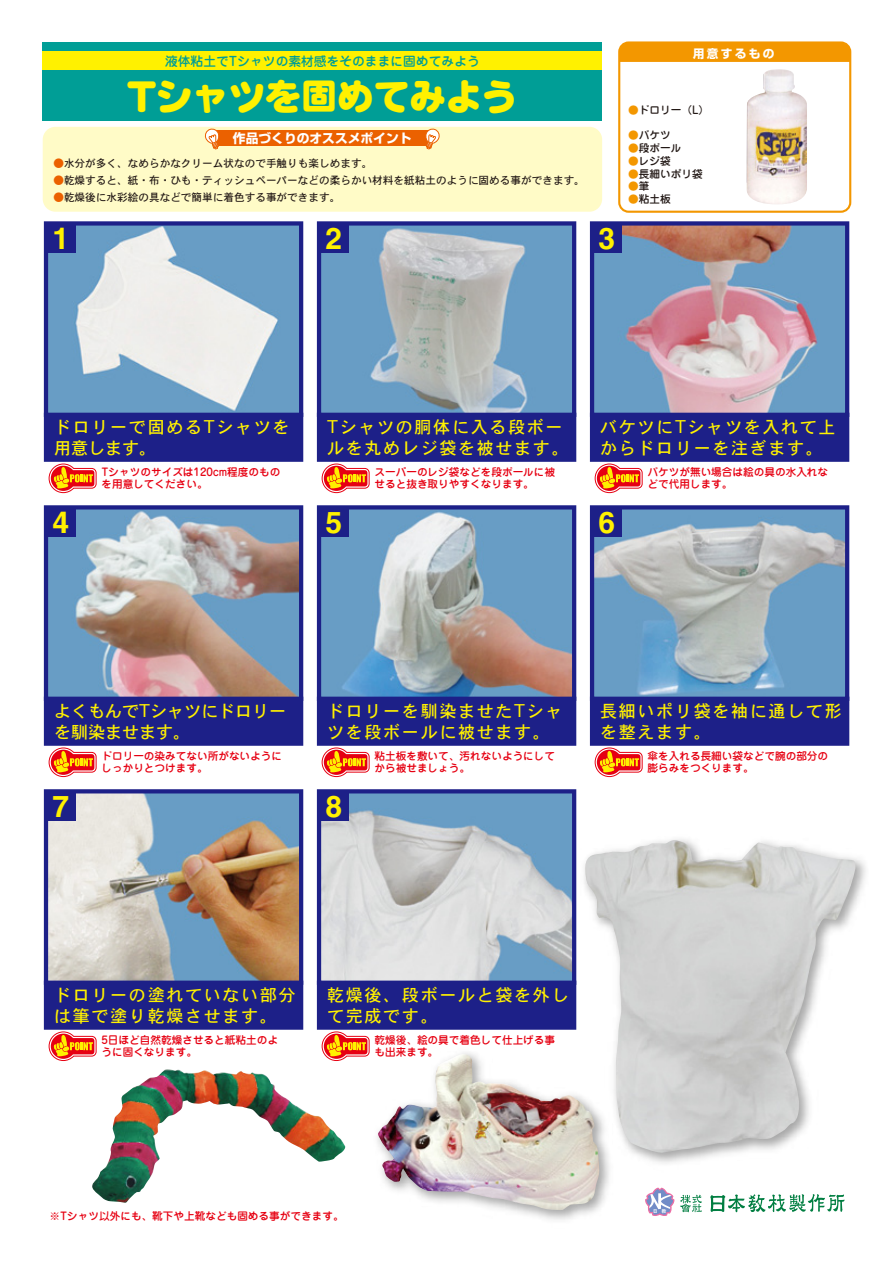
<style>
.page{position:relative;width:893px;height:1263px;background:#fff}
.page>*{position:absolute;margin:0;border:0;box-sizing:border-box;transform-origin:0 0}
.t1{font:36.15px "NIS R10";color:#fff100}
.t2{font:30px "Midashi Go MB31";color:#fff100}
.t3{font:16.95px/21.3px "Osaka";letter-spacing:.1em;color:#fff100}
.t4{font:16.95px/21.3px "Osaka";color:#fff100}
.t5{font:500 12.75px "Jun 34";color:#009e96}
.t6{font:700 12.75px "Shin Go";color:#fff}
.t7{font:700 11.7px "Shin Go";letter-spacing:.2em;color:#fff}
.t8{font:500 10.65px/12px "Jun 34";color:#e60012}
.t9{font:10.65px "Osaka";color:#221815}
.t10{font:500 10.65px "Jun 34";color:#221815}
.t11{font:500 10.65px "Jun 34";color:#f39700}
.t12{font:5.1px "Midashi Go MB31";color:#fff}
.s1{color:#eb6100}
.s2{color:#f39700}
.s3{color:#221815}
</style>
<div class="page">
<div style="left:44px;top:413px;width:259px;height:49px;background:#1d2088;border:4px solid #1d2088"></div>
<div style="left:317px;top:413px;width:259px;height:49px;background:#1d2088;border:4px solid #1d2088"></div>
<div style="left:590px;top:413px;width:259px;height:49px;background:#1d2088;border:4px solid #1d2088"></div>
<div style="left:44px;top:697px;width:259px;height:49px;background:#1d2088;border:4px solid #1d2088"></div>
<div style="left:317px;top:697px;width:259px;height:49px;background:#1d2088;border:4px solid #1d2088"></div>
<div style="left:590px;top:697px;width:259px;height:49px;background:#1d2088;border:4px solid #1d2088"></div>
<div style="left:44px;top:980px;width:259px;height:50px;background:#1d2088;border:4px solid #1d2088"></div>
<div style="left:317px;top:980px;width:259px;height:50px;background:#1d2088;border:4px solid #1d2088"></div>
<img style="left:322px;top:794px;width:249px;height:186px">
<img style="left:49px;top:794px;width:249px;height:186px">
<img style="left:595px;top:510px;width:249px;height:186px">
<img style="left:322px;top:510px;width:249px;height:186px">
<img style="left:49px;top:510px;width:249px;height:186px">
<img style="left:595px;top:226px;width:249px;height:186px">
<img style="left:322px;top:226px;width:249px;height:186px">
<img style="left:49px;top:226px;width:249px;height:186px">
<div style="left:44px;top:221px;width:259px;height:196px;border:4px solid #1d2088"></div>
<div style="left:317px;top:221px;width:259px;height:196px;border:4px solid #1d2088"></div>
<div style="left:590px;top:221px;width:259px;height:196px;border:4px solid #1d2088"></div>
<div style="left:44px;top:505px;width:259px;height:196px;border:4px solid #1d2088"></div>
<div style="left:317px;top:505px;width:259px;height:196px;border:4px solid #1d2088"></div>
<div style="left:590px;top:505px;width:259px;height:196px;border:4px solid #1d2088"></div>
<div style="left:44px;top:789px;width:259px;height:196px;border:4px solid #1d2088"></div>
<div style="left:317px;top:789px;width:259px;height:196px;border:4px solid #1d2088"></div>
<img style="left:568px;top:825px;width:298px;height:339px">
<img style="left:585px;top:840px;width:271px;height:313px">
<img style="left:747px;top:69px;width:60px;height:135px">
<img style="left:377px;top:1039px;width:247px;height:181px">
<img style="left:378px;top:1054px;width:221px;height:156px">
<img style="left:92px;top:1069px;width:254px;height:134px">
<div style="left:43px;top:43px;width:559px;height:78px;background:#009e96"></div>
<div style="left:43px;top:52px;width:559px;height:18px;background:#fff100"></div>
<div style="left:46px;top:223px;width:30px;height:30px;background:#1d2088"></div>
<svg style="left:49px;top:463px;width:48px;height:30px"></svg>
<div style="left:319px;top:223px;width:30px;height:30px;background:#1d2088"></div>
<svg style="left:321px;top:463px;width:49px;height:30px"></svg>
<div style="left:592px;top:223px;width:29px;height:30px;background:#1d2088"></div>
<svg style="left:594px;top:463px;width:49px;height:30px"></svg>
<div style="left:621px;top:44px;width:227px;height:18px;background:#f39700"></div>
<div style="left:618px;top:41px;width:233px;height:172px;border:2px solid #f39700;border-radius:9px"></div>
<svg style="left:710px;top:1194px;width:135px;height:19px"></svg>
<svg style="left:680px;top:1195px;width:22px;height:17px"></svg>
<svg style="left:645px;top:1187px;width:29px;height:29px"></svg>
<div style="left:46px;top:507px;width:30px;height:30px;background:#1d2088"></div>
<svg style="left:49px;top:747px;width:48px;height:30px"></svg>
<div style="left:319px;top:507px;width:30px;height:30px;background:#1d2088"></div>
<svg style="left:321px;top:747px;width:49px;height:30px"></svg>
<div style="left:592px;top:507px;width:29px;height:30px;background:#1d2088"></div>
<svg style="left:594px;top:747px;width:49px;height:30px"></svg>
<div style="left:46px;top:791px;width:30px;height:30px;background:#1d2088"></div>
<svg style="left:49px;top:1031px;width:48px;height:30px"></svg>
<div style="left:319px;top:791px;width:30px;height:30px;background:#1d2088"></div>
<svg style="left:321px;top:1031px;width:49px;height:30px"></svg>
<div style="left:43px;top:127px;width:559px;height:85px;background:#fffbc7;border-radius:13px"></div>
<div style="left:216px;top:130px;width:213px;height:16px;background:#eb6100"></div>
<svg style="left:204px;top:128px;width:15px;height:22px"></svg>
<svg style="left:425px;top:128px;width:15px;height:22px"></svg>
<p class="t5" style="left:165px;top:53px;width:316px">液体粘土でTシャツの素材感をそのままに固めてみよう</p>
<h1 class="t1" style="left:127px;top:70px;width:393px">Tシャツを固めてみよう</h1>
<p class="t6" style="left:233px;top:130px;width:180px">作品づくりのオススメポイント</p>
<p class="t9" style="left:53px;top:156px;width:320px"><span class="s1">●</span>水分が多く、なめらかなクリーム状なので手触りも楽しめます。</p>
<p class="t9" style="left:53px;top:173px;width:533px"><span class="s1">●</span>乾燥すると、紙・布・ひも・ティッシュペーパーなどの柔らかい材料を紙粘土のように固める事ができます。</p>
<p class="t9" style="left:53px;top:190px;width:289px"><span class="s1">●</span>乾燥後に水彩絵の具などで簡単に着色する事ができます。</p>
<h2 class="t2" style="left:52px;top:221px;width:18px">1</h2>
<h2 class="t2" style="left:325px;top:221px;width:18px">2</h2>
<p class="t7" style="left:693px;top:46px;width:83px">用意するもの</p>
<h2 class="t2" style="left:598px;top:221px;width:18px">3</h2>
<p class="t10" style="left:628px;top:103px;width:82px"><span class="s2">●</span>ドロリー（L）</p>
<p class="t10" style="left:628px;top:128px;width:44px"><span class="s2">●</span>バケツ</p>
<p class="t10" style="left:628px;top:141px;width:55px"><span class="s2">●</span>段ボール</p>
<p class="t10" style="left:628px;top:154px;width:44px"><span class="s2">●</span>レジ袋</p>
<p class="t10" style="left:628px;top:167px;width:76px"><span class="s2">●</span>長細いポリ袋</p>
<p class="t11" style="left:628px;top:179px;width:23px">●<span class="s3">筆</span></p>
<p class="t10" style="left:628px;top:192px;width:44px"><span class="s2">●</span>粘土板</p>
<h3 class="t3" style="left:54px;top:416px;width:237px">ドロリーで固めるTシャツを用意します。</h3>
<h3 class="t3" style="left:327px;top:416px;width:243px">Tシャツの胴体に入る段ボールを丸めレジ袋を被せます。</h3>
<h3 class="t3" style="left:600px;top:416px;width:237px">バケツにTシャツを入れて上からドロリーを注ぎます。</h3>
<h2 class="t2" style="left:52px;top:504px;width:18px">4</h2>
<p class="t8" style="left:101px;top:466px;width:180px">Tシャツのサイズは120cm程度のものを用意してください。</p>
<h2 class="t2" style="left:325px;top:504px;width:18px">5</h2>
<p class="t8" style="left:374px;top:466px;width:182px">スーパーのレジ袋などを段ボールに被せると抜き取りやすくなります。</p>
<h2 class="t2" style="left:598px;top:504px;width:18px">6</h2>
<p class="t8" style="left:647px;top:466px;width:182px">バケツが無い場合は絵の具の水入れなどで代用します。</p>
<h3 class="t4" style="left:54px;top:700px;width:234px">よくもんでTシャツにドロリーを馴染ませます。</h3>
<h3 class="t3" style="left:327px;top:700px;width:237px">ドロリーを馴染ませたTシャツを段ボールに被せます。</h3>
<h3 class="t3" style="left:600px;top:700px;width:243px">長細いポリ袋を袖に通して形を整えます。</h3>
<h2 class="t2" style="left:52px;top:788px;width:18px">7</h2>
<p class="t8" style="left:101px;top:750px;width:182px">ドロリーの染みてない所がないようにしっかりとつけます。</p>
<h2 class="t2" style="left:325px;top:788px;width:18px">8</h2>
<p class="t8" style="left:374px;top:750px;width:182px">粘土板を敷いて、汚れないようにしてから被せましょう。</p>
<h3 class="t3" style="left:54px;top:984px;width:243px">ドロリーの塗れていない部分は筆で塗り乾燥させます。</h3>
<p class="t8" style="left:101px;top:1034px;width:178px">5日ほど自然乾燥させると紙粘土のように固くなります。</p>
<h3 class="t3" style="left:327px;top:984px;width:243px">乾燥後、段ボールと袋を外して完成です。</h3>
<p class="t8" style="left:374px;top:1034px;width:182px">乾燥後、絵の具で着色して仕上げる事も出来ます。</p>
<p class="t8" style="left:50px;top:1210px;width:296px">※Tシャツ以外にも、靴下や上靴なども固める事ができます。</p>
<p class="t8" style="left:647px;top:750px;width:182px">傘を入れる長細い袋などで腕の部分の膨らみをつくります。</p>
<p class="t12" style="left:653px;top:1208px;width:15px">日 教</p>
</div>
